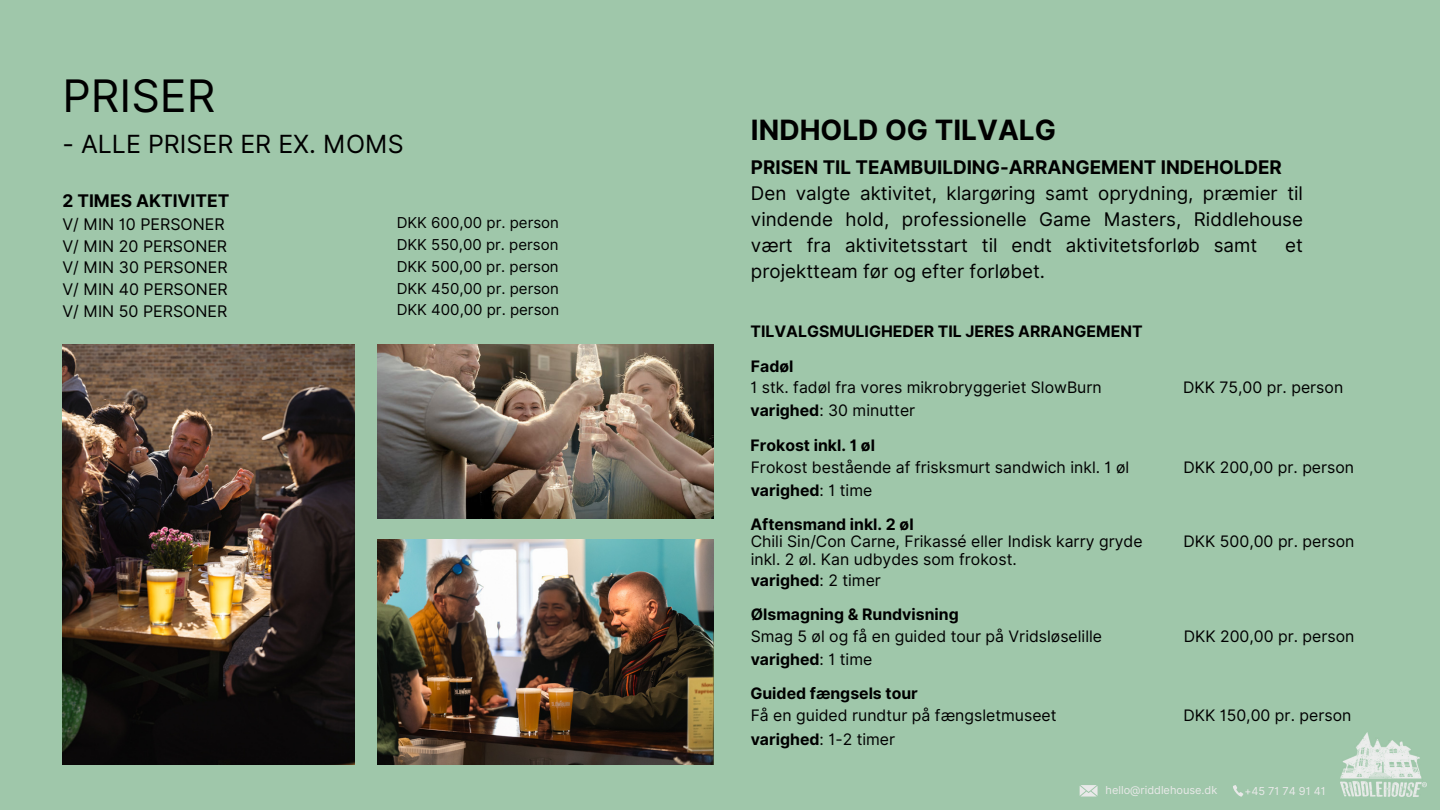
<style>
.page{position:relative;width:1440px;height:810px;background:#9fc7aa}
.page>*{position:absolute;margin:0;border:0;box-sizing:border-box;transform-origin:0 0}
.t1{font:44.8px "Inter";color:#000}
.t2{font:700 28px "Inter";color:#000}
.t3{font:25px "Inter";color:#000}
.t4{font:18.8px/26px "Inter";color:#000;text-align:justify}
.t5{font:700 18.8px "Inter";color:#000}
.t6{font:700 17.4px "Inter";color:#000}
.t7{font:16px/21.8px "Inter";color:#000}
.t8{font:15.8px/23.3px "Inter";color:#000}
.t9{font:700 15.8px "Inter";color:#000}
.t10{font:15px/21.8px "Inter";color:#000;text-align:justify}
.t11{font:11px "Inter";color:#e9e9e9}
.s1{font-weight:700}
.s2{font-weight:400}
</style>
<div class="page">
<img style="left:1340px;top:733px;width:87px;height:63px">
<svg style="left:1233px;top:785px;width:10px;height:12px"></svg>
<svg style="left:1080px;top:785px;width:18px;height:11px"></svg>
<img style="left:62px;top:345px;width:293px;height:420px">
<img style="left:377px;top:540px;width:336px;height:224px">
<img style="left:377px;top:345px;width:336px;height:174px">
<h1 class="t1" style="left:62px;top:63px;width:154px">PRISER</h1>
<h3 class="t3" style="left:62px;top:126px;width:343px">- ALLE PRISER ER EX. MOMS</h3>
<p class="t6" style="left:62px;top:188px;width:168px">2 TIMES AKTIVITET</p>
<p class="t7" style="left:62px;top:213px;width:167px">V/ MIN 10 PERSONER<br>V/ MIN 20 PERSONER<br>V/ MIN 30 PERSONER<br>V/ MIN 40 PERSONER<br>V/ MIN 50 PERSONER</p>
<p class="t10" style="left:397px;top:212px;width:164px">DKK 600,00 pr. person DKK 550,00 pr. person DKK 500,00 pr. person DKK 450,00 pr. person DKK 400,00 pr. person</p>
<h2 class="t2" style="left:751px;top:110px;width:307px">INDHOLD OG TILVALG</h2>
<p class="t5" style="left:751px;top:154px;width:533px">PRISEN TIL TEAMBUILDING-ARRANGEMENT INDEHOLDER</p>
<p class="t4" style="left:751px;top:181px;width:554px">Den valgte aktivitet, klargøring samt oprydning, præmier til vindende hold, professionelle Game Masters, Riddlehouse vært fra aktivitetsstart til endt aktivitetsforløb samt</p>
<p class="t4" style="left:1285px;top:233px;width:19px">et</p>
<p class="t4" style="left:751px;top:259px;width:296px">projektteam før og efter forløbet.</p>
<p class="t9" style="left:750px;top:320px;width:394px">TILVALGSMULIGHEDER TIL JERES ARRANGEMENT</p>
<p class="t9" style="left:751px;top:354px;width:44px">Fadøl</p>
<p class="t8" style="left:750px;top:376px;width:353px">1 stk. fadøl fra vores mikrobryggeriet SlowBurn <span class="s1">varighed</span>: 30 minutter</p>
<p class="t8" style="left:1183px;top:376px;width:162px">DKK 75,00 pr. person</p>
<p class="t9" style="left:750px;top:434px;width:126px">Frokost inkl. 1 øl</p>
<p class="t8" style="left:751px;top:455px;width:380px">Frokost bestående af frisksmurt sandwich inkl. 1 øl <span class="s1">varighed</span>: 1 time</p>
<p class="t8" style="left:1183px;top:455px;width:172px">DKK 200,00 pr. person</p>
<p class="t9" style="left:750px;top:513px;width:165px">Aftensmand inkl. 2 øl</p>
<p class="t8" style="left:751px;top:533px;width:393px;line-height:17.4px">Chili Sin/Con Carne, Frikassé eller Indisk karry gryde inkl. 2 øl. Kan udbydes som frokost.</p>
<p class="t9" style="left:751px;top:569px;width:132px">varighed<span class="s2">: 2 timer</span></p>
<p class="t9" style="left:751px;top:603px;width:209px">Ølsmagning &amp; Rundvisning</p>
<p class="t8" style="left:1183px;top:529px;width:172px">DKK 500,00 pr. person</p>
<p class="t8" style="left:751px;top:625px;width:353px">Smag 5 øl og få en guided tour på Vridsløselille <span class="s1">varighed</span>: 1 time</p>
<p class="t8" style="left:1184px;top:625px;width:172px">DKK 200,00 pr. person</p>
<p class="t9" style="left:750px;top:682px;width:169px">Guided fængsels tour</p>
<p class="t8" style="left:751px;top:704px;width:307px">Få en guided rundtur på fængsletmuseet <span class="s1">varighed</span>: 1-2 timer</p>
<p class="t8" style="left:1183px;top:704px;width:170px">DKK 150,00 pr. person</p>
<p class="t11" style="left:1106px;top:782px;width:113px">hello@riddlehouse.dk</p>
<p class="t11" style="left:1244px;top:783px;width:83px">+45 71 74 91 41</p>
</div>
